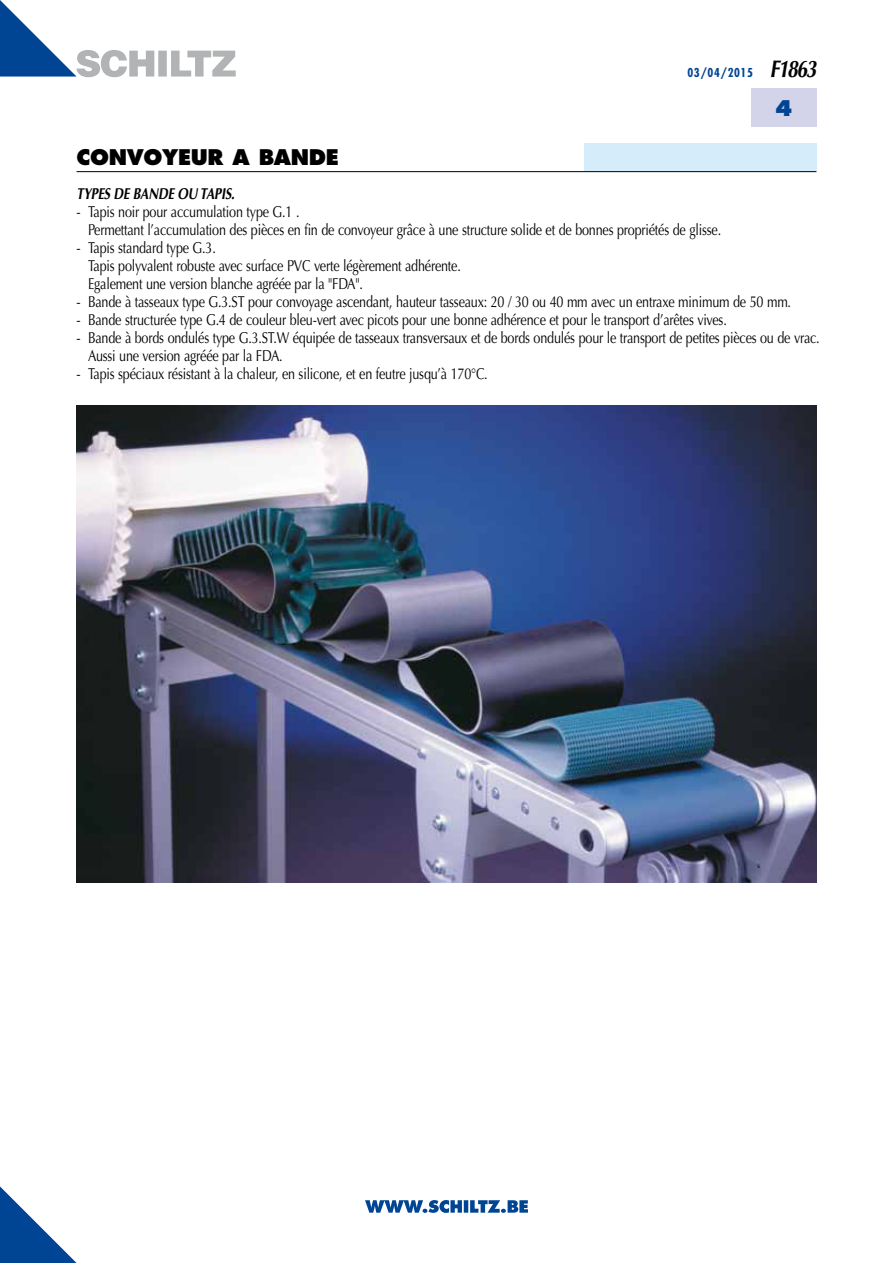
<style>
.page{position:relative;width:893px;height:1263px;background:#fff}
.page>*{position:absolute;margin:0;border:0;box-sizing:border-box;transform-origin:0 0}
.t1{font:800 21px "Futura";letter-spacing:-.015em;color:#000}
.t2{font:800 21px "Futura";color:#004494}
.t3{font:15.75px/18px "Optima";letter-spacing:-.015em;color:#000;scale:.8 1}
.t4{font:italic 700 15.75px "Optima";letter-spacing:-.015em;color:#000;scale:.8 1}
.t5{font:700 condensed 12px "Futura";letter-spacing:.05em;color:#004494}
.s1{font-family:"Optima";font-style:italic;font-stretch:normal;font-size:24px;color:#000}
</style>
<div class="page">
<svg style="left:0;top:1186px;width:77px;height:77px"></svg>
<div style="left:584px;top:143px;width:232px;height:28px;background:#d5edfa"></div>
<div style="left:751px;top:89px;width:65px;height:38px;background:#d3d4e9"></div>
<hr style="left:77px;top:171px;width:739px;height:1px;background:#000">
<svg style="left:0;top:0;width:236px;height:77px"></svg>
<svg style="left:365px;top:1200px;width:163px;height:13px"></svg>
<img style="left:77px;top:406px;width:739px;height:477px">
<p class="t5" style="left:687px;top:65px;width:130px">03/04/2015 <span class="s1">F1863</span></p>
<h1 class="t2" style="left:775px;top:95px;width:19px">4</h1>
<h1 class="t1" style="left:77px;top:144px;width:264px">CONVOYEUR A BANDE</h1>
<p class="t4" style="left:77px;top:184px;width:199px">TYPES DE BANDE OU TAPIS.</p>
<p class="t3" style="left:88px;top:202px;width:793px;text-indent:-11px">- Tapis noir pour accumulation type G.1 .<br>Permettant l’accumulation des pièces en fin de convoyeur grâce à une structure solide et de bonnes propriétés de glisse.</p>
<p class="t3" style="left:88px;top:238px;width:468px;text-indent:-11px">- Tapis standard type G.3.<br>Tapis polyvalent robuste avec surface PVC verte légèrement adhérente.<br>Egalement une version blanche agréée par la "FDA".</p>
<p class="t3" style="left:77px;top:292px;width:895px">- Bande à tasseaux type G.3.ST pour convoyage ascendant, hauteur tasseaux: 20 / 30 ou 40 mm avec un entraxe minimum de 50 mm.</p>
<p class="t3" style="left:77px;top:310px;width:814px">- Bande structurée type G.4 de couleur bleu-vert avec picots pour une bonne adhérence et pour le transport d’arêtes vives.</p>
<p class="t3" style="left:88px;top:328px;width:916px;text-indent:-11px">- Bande à bords ondulés type G.3.ST.W équipée de tasseaux transversaux et de bords ondulés pour le transport de petites pièces ou de vrac.<br>Aussi une version agréée par la FDA.</p>
<p class="t3" style="left:77px;top:364px;width:515px">- Tapis spéciaux résistant à la chaleur, en silicone, et en feutre jusqu’à 170°C.</p>
</div>
